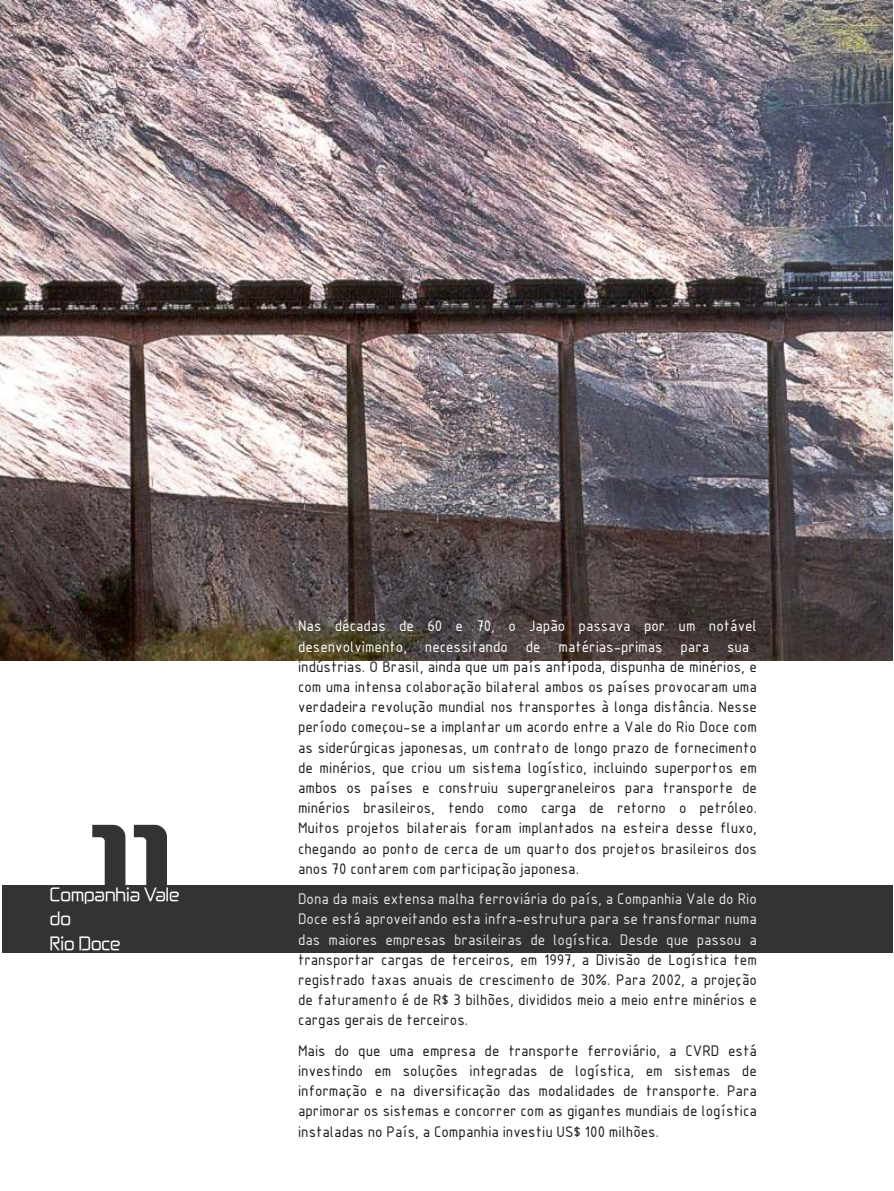
<style>
.page{position:relative;width:894px;height:1191px;background:#fff}
.page>*{position:absolute;margin:0;border:0;box-sizing:border-box;transform-origin:0 0}
.t1{font:108px "Blaster";color:#333}
.t2{font:16.5px/20.2px "ISOCPEUR";color:#1a1a1a;text-align:justify}
.t3{font:16.5px/20.2px "ISOCPEUR";color:#e6e6e6;text-align:justify}
.t4{font:16.5px/24.6px "Zekton";color:#fff}
.s1{color:#fff}
</style>
<div class="page">
<div style="left:2px;top:885px;width:891px;height:67px;background:#333"></div>
<img style="left:0;top:0;width:893px;height:660px">
<h1 class="t1" style="left:88px;top:796px;width:85px">11</h1>
<p class="t4" style="left:50px;top:884px;width:131px">Companhia Vale do<br>Rio Doce</p>
<p class="t2" style="left:298px;top:618px;width:460px"><span class="s1">Nas décadas de 60 e 70, o Japão passava por um notável desenvolvimento, necessitando de matérias-primas para sua</span>s indústrias. O Brasil, ainda que um país antípoda, dispunha de minérios, e com uma intensa colaboração bilateral ambos os países provocaram uma verdadeira revolução mundial nos transportes à longa distância. Nesse período começou-se a implantar um acordo entre a Vale do Rio Doce com as siderúrgicas japonesas, um contrato de longo prazo de fornecimento de minérios, que criou um sistema logístico, incluindo superportos em ambos os países e construiu supergraneleiros para transporte de minérios brasileiros, tendo como carga de retorno o petróleo.<br>Muitos projetos bilaterais foram implantados na esteira desse fluxo, chegando ao ponto de cerca de um quarto dos projetos brasileiros dos anos 70 contarem com participação japonesa.</p>
<p class="t3" style="left:298px;top:890px;width:460px">Dona da mais extensa malha ferroviária do país, a Companhia Vale do Rio Doce está aproveitando esta infra-estrutura para se transformar numa das maiores empresas brasileiras de logística. Desde que passou a</p>
<p class="t2" style="left:298px;top:951px;width:460px">transportar cargas de terceiros, em 1997, a Divisão de Logística tem registrado taxas anuais de crescimento de 30%. Para 2002, a projeção de faturamento é de R$ 3 bilhões, divididos meio a meio entre minérios e cargas gerais de terceiros.</p>
<p class="t2" style="left:298px;top:1042px;width:460px">Mais do que uma empresa de transporte ferroviário, a CVRD está investindo em soluções integradas de logística, em sistemas de informação e na diversificação das modalidades de transporte. Para aprimorar os sistemas e concorrer com as gigantes mundiais de logística instaladas no País, a Companhia investiu US$ 100 milhões.</p>
</div>
